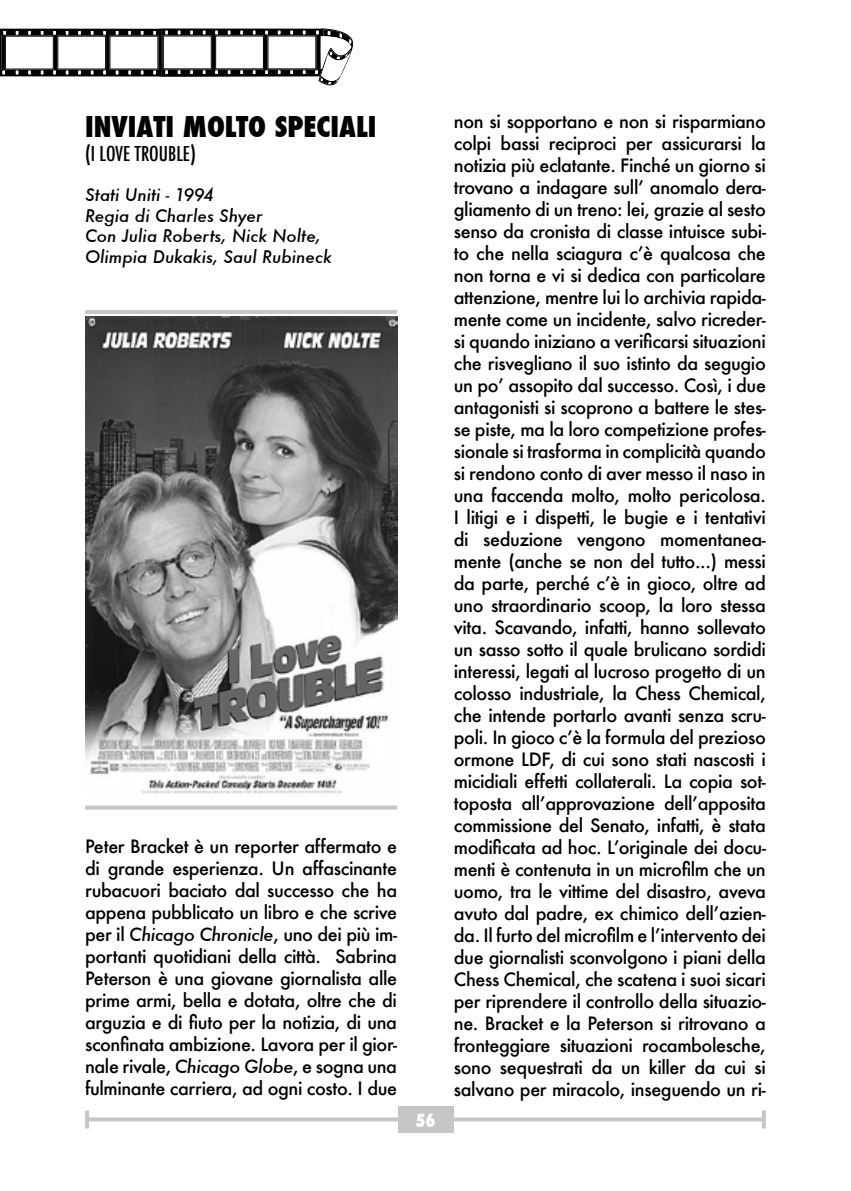
<style>
.page{position:relative;width:851px;height:1191px;background:#fff}
.page>*{position:absolute;margin:0;border:0;box-sizing:border-box;transform-origin:0 0}
.t1{font:800 condensed 28px "Futura";color:#000}
.t2{font:500 condensed 20px "Futura";color:#000}
.t3{font:500 18px/22px "Futura";letter-spacing:-.02em;color:#000;text-align:justify}
.t4{font:800 condensed 17.8px "Futura";color:#fff;scale:.95 1}
.t5{font:italic 500 17px/20.4px "Futura";color:#000}
.s1{font-style:italic}
</style>
<div class="page">
<svg style="left:89px;top:1117px;width:672px;height:4px;background:#cbccce"></svg>
<svg style="left:761px;top:1110px;width:4px;height:18px"></svg>
<hr style="left:85px;top:1110px;width:4px;height:18px;background:#c5c6c8">
<div style="left:398px;top:1106px;width:55px;height:26px;background:#c5c6c8"></div>
<hr style="left:85px;top:310px;width:312px;height:4px;background:#c5c6c8">
<img style="left:85px;top:317px;width:312px;height:477px">
<svg style="left:85px;top:805px;width:312px;height:4px"></svg>
<svg style="left:0;top:28px;width:353px;height:57px"></svg>
<h1 class="t1" style="left:85px;top:107px;width:293px">INVIATI MOLTO SPECIALI</h1>
<p class="t2" style="left:85px;top:140px;width:112px">(I LOVE TROUBLE)</p>
<p class="t5" style="left:85px;top:185px;width:248px">Stati Uniti - 1994<br>Regia di Charles Shyer<br>Con Julia Roberts, Nick Nolte,<br>Olimpia Dukakis, Saul Rubineck</p>
<p class="t3" style="left:85px;top:835px;width:313px">Peter Bracket è un reporter affermato e di grande esperienza. Un affascinante rubacuori baciato dal successo che ha appena pubblicato un libro e che scrive per il <span class="s1">Chicago Chronicle</span>, uno dei più im&shy;portanti quotidiani della città. Sabrina Peterson è una giovane giornalista alle prime armi, bella e dotata, oltre che di arguzia e di fiuto per la notizia, di una sconfinata ambizione. Lavora per il gior&shy;nale rivale, <span class="s1">Chicago Globe</span>, e sogna una fulminante carriera, ad ogni costo. I due</p>
<p class="t4" style="left:415px;top:1108px;width:23px">56</p>
<p class="t3" style="left:454px;top:110px;width:313px">non si sopportano e non si risparmiano colpi bassi reciproci per assicurarsi la notizia più eclatante. Finché un giorno si trovano a indagare sull’ anomalo dera&shy;gliamento di un treno: lei, grazie al sesto senso da cronista di classe intuisce subi&shy;to che nella sciagura c’è qualcosa che non torna e vi si dedica con particolare attenzione, mentre lui lo archivia rapida&shy;mente come un incidente, salvo ricreder&shy;si quando iniziano a verificarsi situazioni che risvegliano il suo istinto da segugio un po’ assopito dal successo. Così, i due antagonisti si scoprono a battere le stes&shy;se piste, ma la loro competizione profes&shy;sionale si trasforma in complicità quando si rendono conto di aver messo il naso in una faccenda molto, molto pericolosa.<br>I litigi e i dispetti, le bugie e i tentativi di seduzione vengono momentanea&shy;mente (anche se non del tutto...) messi da parte, perché c’è in gioco, oltre ad uno straordinario scoop, la loro stessa vita. Scavando, infatti, hanno sollevato un sasso sotto il quale brulicano sordidi interessi, legati al lucroso progetto di un colosso industriale, la Chess Chemical, che intende portarlo avanti senza scru&shy;poli. In gioco c’è la formula del prezioso ormone LDF, di cui sono stati nascosti i micidiali effetti collaterali. La copia sot&shy;toposta all’approvazione dell’apposita commissione del Senato, infatti, è stata modificata ad hoc. L’originale dei docu&shy;menti è contenuta in un microfilm che un uomo, tra le vittime del disastro, aveva avuto dal padre, ex chimico dell’azien&shy;da. Il furto del microfilm e l’intervento dei due giornalisti sconvolgono i piani della Chess Chemical, che scatena i suoi sicari per riprendere il controllo della situazio&shy;ne. Bracket e la Peterson si ritrovano a fronteggiare situazioni rocambolesche, sono sequestrati da un killer da cui si salvano per miracolo, inseguendo un ri-</p>
</div>
